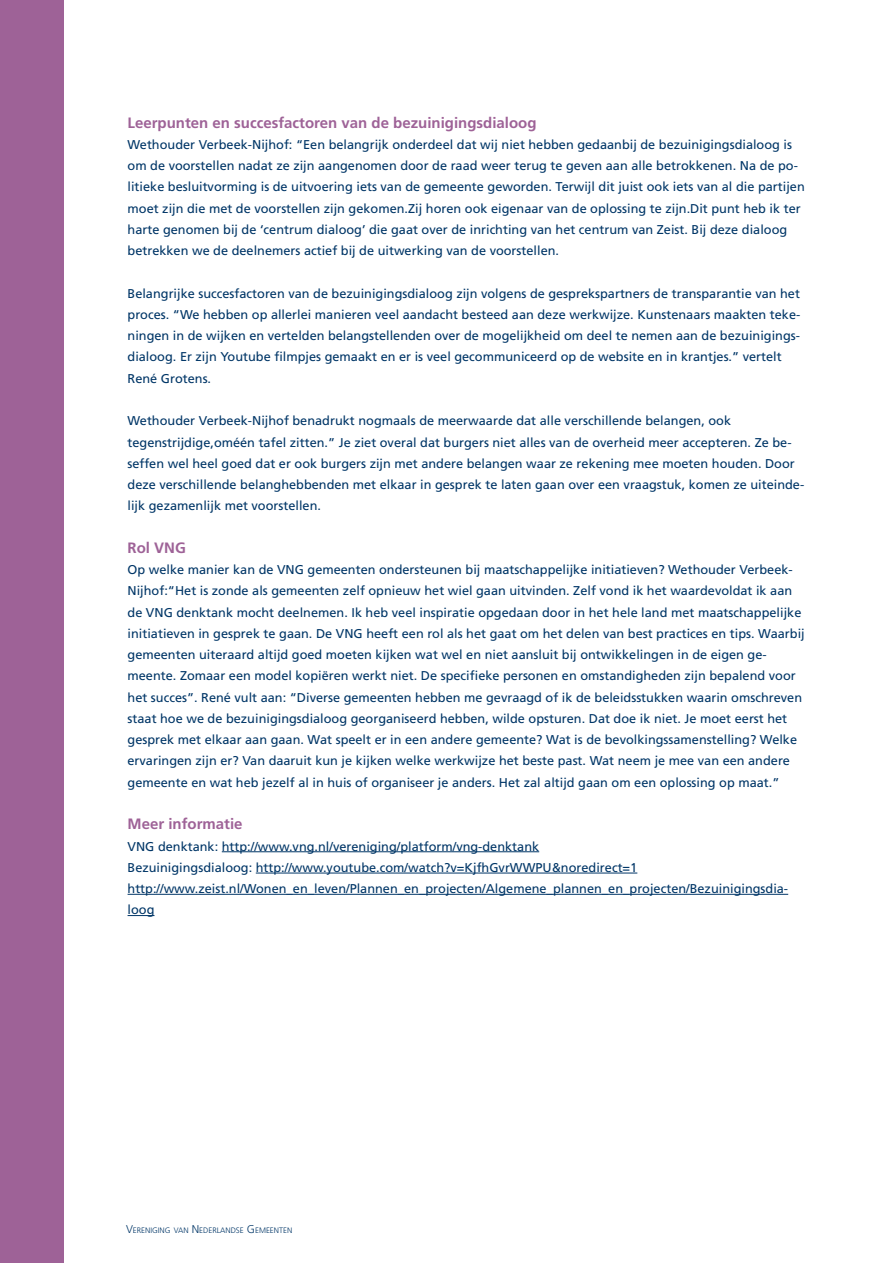
<style>
.page{position:relative;width:893px;height:1263px;background:#fff}
.page>*{position:absolute;margin:0;border:0;box-sizing:border-box;transform-origin:0 0}
._003_Tussenkop_1___1{font:700 15px "Frutiger LT Std";color:#9e6297}
._004_Broodtekst___8{font:12.75px/21.3px "Frutiger LT Std";color:#003667}
.t1{font:300 7.8px "Frutiger LT Std";color:#003667}
.s1{font-size:11.25px}
</style>
<div class="page">
<div style="left:0;top:0;width:64px;height:1263px;background:#9e6297"></div>
<hr style="left:222px;top:851px;width:317px;height:1px;background:#003667">
<hr style="left:256px;top:873px;width:381px;height:1px;background:#003667">
<hr style="left:128px;top:894px;width:660px;height:1px;background:#003667">
<svg style="left:128px;top:915px;width:26px;height:1px"></svg>
<p class="_003_Tussenkop_1___1" style="left:128px;top:114px;width:410px">Leerpunten en succesfactoren van de bezuinigingsdialoog</p>
<p class="_004_Broodtekst___8" style="left:128px;top:134px;width:679px">Wethouder Verbeek-Nijhof: “Een belangrijk onderdeel dat wij niet hebben gedaanbij de bezuinigingsdialoog is om de voorstellen nadat ze zijn aangenomen door de raad weer terug te geven aan alle betrokkenen. Na de po&shy;litieke besluitvorming is de uitvoering iets van de gemeente geworden. Terwijl dit juist ook iets van al die partijen moet zijn die met de voorstellen zijn gekomen.Zij horen ook eigenaar van de oplossing te zijn.Dit punt heb ik ter harte genomen bij de ‘centrum dialoog’ die gaat over de inrichting van het centrum van Zeist. Bij deze dialoog betrekken we de deelnemers actief bij de uitwerking van de voorstellen.</p>
<p class="_004_Broodtekst___8" style="left:128px;top:283px;width:674px">Belangrijke succesfactoren van de bezuinigingsdialoog zijn volgens de gesprekspartners de transparantie van het proces. “We hebben op allerlei manieren veel aandacht besteed aan deze werkwijze. Kunstenaars maakten teke&shy;ningen in de wijken en vertelden belangstellenden over de mogelijkheid om deel te nemen aan de bezuinigings&shy;dialoog. Er zijn Youtube filmpjes gemaakt en er is veel gecommuniceerd op de website en in krantjes.” vertelt René Grotens.</p>
<p class="_004_Broodtekst___8" style="left:128px;top:410px;width:678px">Wethouder Verbeek-Nijhof benadrukt nogmaals de meerwaarde dat alle verschillende belangen, ook tegenstrijdige,oméén tafel zitten.” Je ziet overal dat burgers niet alles van de overheid meer accepteren. Ze be&shy;seffen wel heel goed dat er ook burgers zijn met andere belangen waar ze rekening mee moeten houden. Door deze verschillende belanghebbenden met elkaar in gesprek te laten gaan over een vraagstuk, komen ze uiteinde&shy;lijk gezamenlijk met voorstellen.</p>
<p class="_003_Tussenkop_1___1" style="left:128px;top:539px;width:60px">Rol VNG</p>
<p class="_004_Broodtekst___8" style="left:128px;top:559px;width:679px">Op welke manier kan de VNG gemeenten ondersteunen bij maatschappelijke initiatieven? Wethouder Verbeek-Nijhof:“Het is zonde als gemeenten zelf opnieuw het wiel gaan uitvinden. Zelf vond ik het waardevoldat ik aan de VNG denktank mocht deelnemen. Ik heb veel inspiratie opgedaan door in het hele land met maatschappelijke initiatieven in gesprek te gaan. De VNG heeft een rol als het gaat om het delen van best practices en tips. Waarbij gemeenten uiteraard altijd goed moeten kijken wat wel en niet aansluit bij ontwikkelingen in de eigen ge&shy;meente. Zomaar een model kopiëren werkt niet. De specifieke personen en omstandigheden zijn bepalend voor het succes”. René vult aan: “Diverse gemeenten hebben me gevraagd of ik de beleidsstukken waarin omschreven staat hoe we de bezuinigingsdialoog georganiseerd hebben, wilde opsturen. Dat doe ik niet. Je moet eerst het gesprek met elkaar aan gaan. Wat speelt er in een andere gemeente? Wat is de bevolkingssamenstelling? Welke ervaringen zijn er? Van daaruit kun je kijken welke werkwijze het beste past. Wat neem je mee van een andere gemeente en wat heb jezelf al in huis of organiseer je anders. Het zal altijd gaan om een oplossing op maat.”</p>
<p class="_003_Tussenkop_1___1" style="left:128px;top:815px;width:117px">Meer informatie</p>
<p class="_004_Broodtekst___8" style="left:128px;top:835px;width:413px">VNG denktank: http://www.vng.nl/vereniging/platform/vng-denktank</p>
<p class="_004_Broodtekst___8" style="left:128px;top:857px;width:511px">Bezuinigingsdialoog: http://www.youtube.com/watch?v=KjfhGvrWWPU&amp;noredirect=1</p>
<p class="_004_Broodtekst___8" style="left:128px;top:878px;width:662px">http://www.zeist.nl/Wonen_en_leven/Plannen_en_projecten/Algemene_plannen_en_projecten/Bezuinigingsdia&shy;loog</p>
<p class="t1" style="left:126px;top:1226px;width:168px"><span class="s1">V</span>ERENIGING VAN <span class="s1">N</span> EDERLANDSE <span class="s1">G</span> EMEENTEN</p>
</div>
